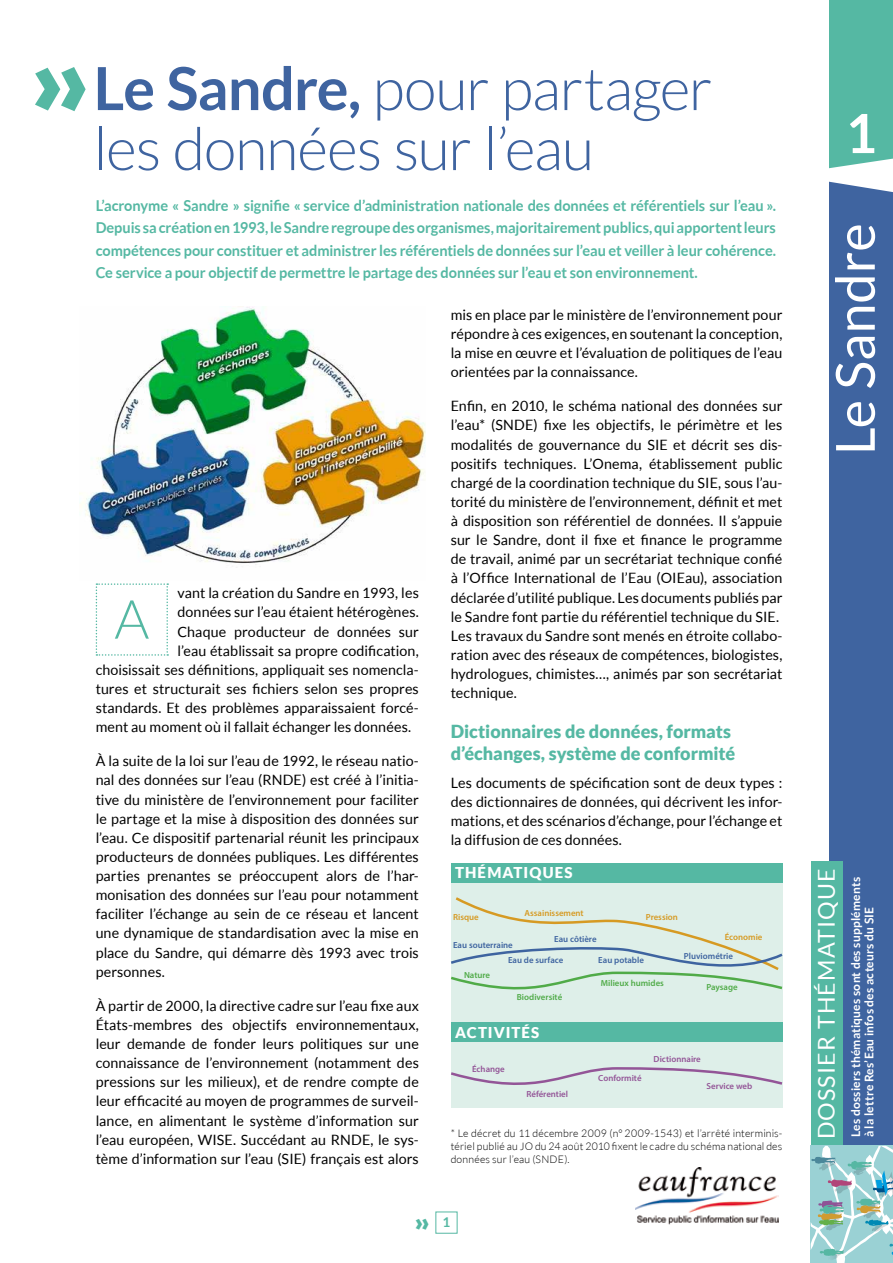
<style>
.page{position:relative;width:893px;height:1263px;background:#fff}
.page>*{position:absolute;margin:0;border:0;box-sizing:border-box;transform-origin:0 0}
.t1{font:300 59.4px/60px "Lato";letter-spacing:-.02em;color:#3f64a0}
.t2{font:54px "Lato";color:#fff}
.t3{font:300 54px "Lato";color:#55b8a3}
.t4{font:700 54px "Lato";color:#fff}
.t5{font:23.25px "Lato";letter-spacing:.05em;color:#fff}
.t6{font:900 18px/22.5px "Lato";color:#55b8a3}
.t7{font:700 15px/22.5px "Lato";letter-spacing:-.005em;color:#55b8a3;text-align:justify}
.t8{font:900 15px "Lato";letter-spacing:.08em;color:#fff}
.t9{font:14.25px/19px "Lato";letter-spacing:.005em;color:#000;text-align:justify}
.t10{font:700 13.5px "Lato";color:#55b8a3}
.t11{font:700 12px/13.5px "Lato";letter-spacing:.02em;color:#fff}
.t12{font:300 10.5px/12.8px "Lato";letter-spacing:.02em;color:#000;text-align:justify}
.t13{font:600 8.85px "Myriad Pro";color:#3e64a0}
.t14{font:600 8.85px "Myriad Pro";color:#935597}
.t15{font:600 8.85px "Myriad Pro";color:#50ab48}
.t16{font:600 8.85px "Myriad Pro";color:#d69a23}
.s1{font-weight:700}
</style>
<div class="page">
<div style="left:451px;top:874px;width:331px;height:234px;background:#deefe9"></div>
<div style="left:829px;top:155px;width:64px;height:1108px;background:#3f64a0"></div>
<div style="left:811px;top:861px;width:32px;height:285px;background:#55b8a3"></div>
<svg style="left:96px;top:583px;width:72px;height:73px"></svg>
<div style="left:829px;top:0;width:64px;height:170px;background:#55b8a3"></div>
<svg style="left:829px;top:159px;width:64px;height:33px"></svg>
<svg style="left:811px;top:1146px;width:82px;height:117px;background:#a1cece"></svg>
<img style="left:636px;top:1167px;width:142px;height:57px">
<img style="left:80px;top:306px;width:346px;height:259px">
<div style="left:451px;top:863px;width:331px;height:19px;background:#55b8a3"></div>
<div style="left:451px;top:1023px;width:331px;height:19px;background:#55b8a3"></div>
<svg style="left:451px;top:895px;width:332px;height:109px"></svg>
<svg style="left:451px;top:1066px;width:332px;height:33px"></svg>
<h1 class="t1" style="left:94px;top:59px;width:620px"><span class="s1">Le Sandre,</span> pour partager les données sur l’eau</h1>
<p class="t7" style="left:96px;top:194px;width:682px">L’acronyme « Sandre » signifie « service d’administration nationale des données et référentiels sur l’eau ».<br>Depuis sa création en 1993, le Sandre regroupe des organismes, majoritairement publics, qui apportent leurs compétences pour constituer et administrer les référentiels de données sur l’eau et veiller à leur cohérence.<br>Ce service a pour objectif de permettre le partage des données sur l’eau et son environnement.</p>
<p class="t9" style="left:177px;top:583px;width:243px">vant la création du Sandre en 1993, les</p>
<p class="t9" style="left:177px;top:603px;width:243px">données sur l’eau étaient hétérogènes.</p>
<p class="t9" style="left:177px;top:622px;width:243px">Chaque producteur de données sur</p>
<p class="t9" style="left:177px;top:641px;width:243px">l’eau établissait sa propre codification,</p>
<p class="t9" style="left:96px;top:660px;width:325px">choisissait ses définitions, appliquait ses nomencla-</p>
<p class="t9" style="left:96px;top:679px;width:325px">tures et structurait ses fichiers selon ses propres</p>
<p class="t9" style="left:96px;top:698px;width:325px">standards. Et des problèmes apparaissaient forcé-</p>
<p class="t9" style="left:96px;top:717px;width:317px">ment au moment où il fallait échanger les données.</p>
<p class="t9" style="left:96px;top:751px;width:325px">À la suite de la loi sur l’eau de 1992, le réseau natio&shy;nal des données sur l’eau (RNDE) est créé à l’initia&shy;tive du ministère de l’environnement pour faciliter le partage et la mise à disposition des données sur l’eau. Ce dispositif partenarial réunit les principaux producteurs de données publiques. Les différentes parties prenantes se préoccupent alors de l’har&shy;monisation des données sur l’eau pour notamment faciliter l’échange au sein de ce réseau et lancent une dynamique de standardisation avec la mise en place du Sandre, qui démarre dès 1993 avec trois personnes.</p>
<p class="t9" style="left:96px;top:996px;width:325px">À partir de 2000, la directive cadre sur l’eau fixe aux États-membres des objectifs environnementaux, leur demande de fonder leurs politiques sur une connaissance de l’environnement (notamment des pressions sur les milieux), et de rendre compte de leur efficacité au moyen de programmes de surveil&shy;lance, en alimentant le système d’information sur l’eau européen, WISE. Succédant au RNDE, le sys&shy;tème d’information sur l’eau (SIE) français est alors</p>
<h2 class="t3" style="left:114px;top:590px;width:36px">A</h2>
<p class="t9" style="left:451px;top:305px;width:333px">mis en place par le ministère de l’environnement pour répondre à ces exigences, en soutenant la conception, la mise en œuvre et l’évaluation de politiques de l’eau orientées par la connaissance.</p>
<p class="t9" style="left:451px;top:396px;width:333px;text-align:left">Enfin, en 2010, le schéma national des données sur l’eau* (SNDE) fixe les objectifs, le périmètre et les modalités de gouvernance du SIE et décrit ses dis&shy;positifs techniques. L’Onema, établissement public chargé de la coordination technique du SIE, sous l’au&shy;torité du ministère de l’environnement, définit et met à disposition son référentiel de données. Il s’appuie sur le Sandre, dont il fixe et finance le programme de travail, animé par un secrétariat technique confié à l’Office International de l’Eau (OIEau), association déclarée d’utilité publique. Les documents publiés par le Sandre font partie du référentiel technique du SIE.<br>Les travaux du Sandre sont menés en étroite collabo&shy;ration avec des réseaux de compétences, biologistes, hydrologues, chimistes…, animés par son secrétariat technique.</p>
<p class="t6" style="left:451px;top:719px;width:286px">Dictionnaires de données, formats d’échanges, système de conformité</p>
<p class="t9" style="left:451px;top:773px;width:333px">Les documents de spécification sont de deux types : des dictionnaires de données, qui décrivent les infor&shy;mations, et des scénarios d’échange, pour l’échange et la diffusion de ces données.</p>
<p class="t8" style="left:455px;top:864px;width:119px">Thématiques</p>
<p class="t16" style="left:525px;top:907px;width:61px">Assainissement</p>
<p class="t16" style="left:453px;top:911px;width:27px">Risque</p>
<p class="t13" style="left:453px;top:940px;width:61px">Eau souterraine</p>
<p class="t15" style="left:464px;top:969px;width:28px">Nature</p>
<p class="t16" style="left:646px;top:911px;width:34px">Pression</p>
<p class="t16" style="left:725px;top:931px;width:39px">Économie</p>
<p class="t13" style="left:554px;top:934px;width:44px">Eau côtière</p>
<p class="t13" style="left:684px;top:950px;width:51px">Pluviométrie</p>
<p class="t13" style="left:508px;top:954px;width:57px">Eau de surface</p>
<p class="t13" style="left:598px;top:954px;width:47px">Eau potable</p>
<p class="t15" style="left:517px;top:991px;width:47px">Biodiversité</p>
<p class="t8" style="left:455px;top:1023px;width:86px">activités</p>
<p class="t14" style="left:472px;top:1063px;width:34px">Échange</p>
<p class="t14" style="left:526px;top:1089px;width:43px">Référentiel</p>
<p class="t15" style="left:601px;top:978px;width:65px">Milieux humides</p>
<p class="t15" style="left:706px;top:981px;width:33px">Paysage</p>
<p class="t14" style="left:598px;top:1072px;width:45px">Conformité</p>
<p class="t14" style="left:654px;top:1053px;width:49px">Dictionnaire</p>
<p class="t14" style="left:706px;top:1080px;width:47px">Service web</p>
<p class="t12" style="left:451px;top:1127px;width:333px">* Le décret du 11 décembre 2009 (n° 2009-1543) et l’arrêté interminis&shy;tériel publié au JO du 24 août 2010 fixent le cadre du schéma national des données sur l’eau (SNDE).</p>
<p class="t10" style="left:443px;top:1215px;width:9px">1</p>
<h2 class="t4" style="left:845px;top:102px;width:33px">1</h2>
<h2 class="t2" style="left:825px;top:455px;width:233px;rotate:-90deg">Le Sandre</h2>
<h3 class="t5" style="left:814px;top:1139px;width:269px;rotate:-90deg">DOSSIER thémati que</h3>
<p class="t11" style="left:849px;top:1137px;width:262px;rotate:-90deg">Les dossiers thématiques sont des suppléments à la lettre Res’Eau infos des acteurs du SIE</p>
</div>
